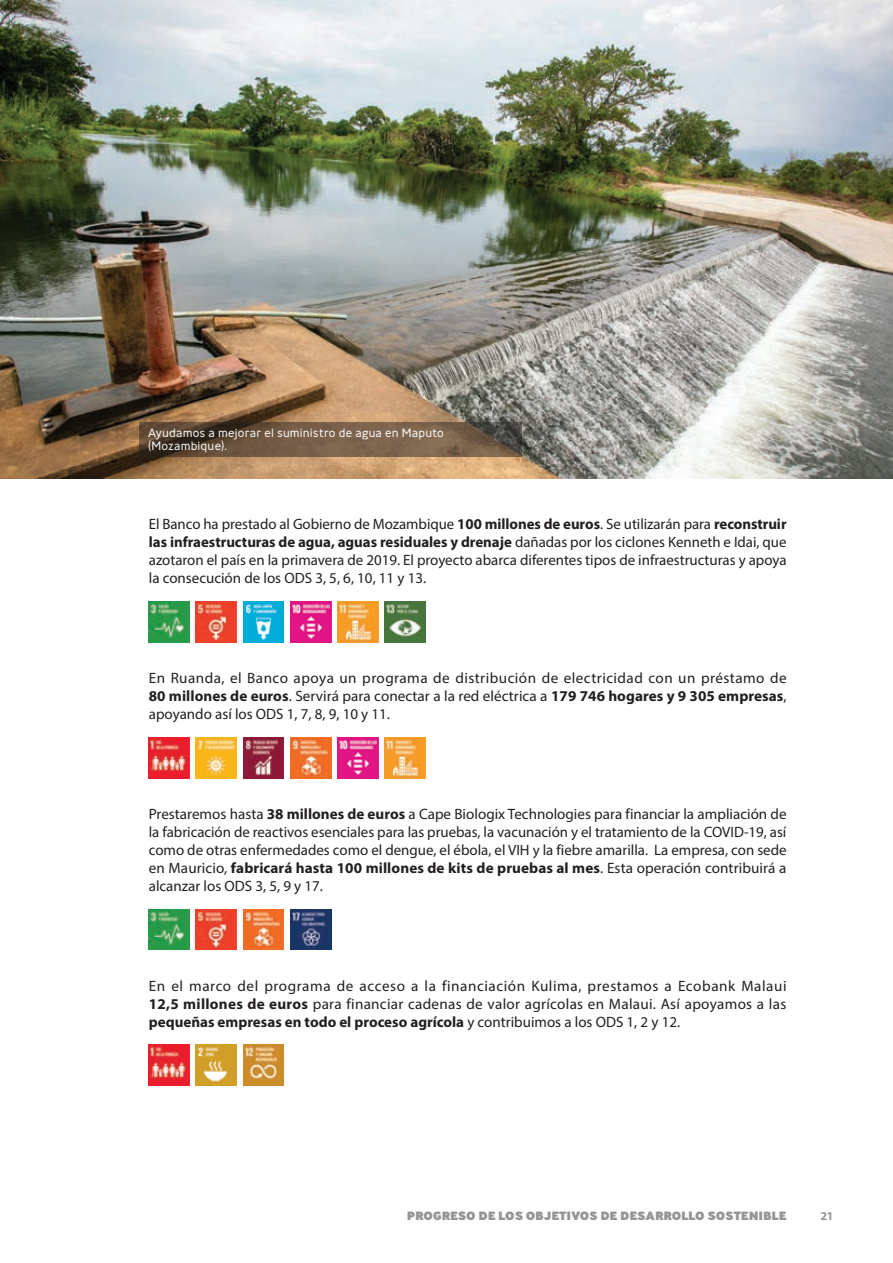
<style>
.page{position:relative;width:893px;height:1263px;background:#fff}
.page>*{position:absolute;margin:0;border:0;box-sizing:border-box;transform-origin:0 0}
._03_TXT_COURANT_EN{font:15px/18px "Myriad Pro";color:#231f20;text-align:justify}
._03_legende_photo{font:300 12px/13.5px "Ministry";letter-spacing:.015em;color:#fff}
.t1{font:800 12px "Ministry";letter-spacing:-.01em;color:#939598;scale:1.09 1}
.t2{font:700 12px "Myriad Pro";color:#939598}
.s1{font-weight:700}
</style>
<div class="page">
<img style="left:149px;top:601px;width:41px;height:41px">
<img style="left:196px;top:601px;width:41px;height:41px">
<img style="left:243px;top:601px;width:41px;height:41px">
<img style="left:290px;top:601px;width:41px;height:41px">
<img style="left:337px;top:601px;width:41px;height:41px">
<img style="left:385px;top:601px;width:40px;height:41px">
<img style="left:149px;top:737px;width:41px;height:41px">
<img style="left:196px;top:737px;width:41px;height:41px">
<img style="left:243px;top:737px;width:41px;height:41px">
<img style="left:290px;top:737px;width:41px;height:41px">
<img style="left:337px;top:737px;width:41px;height:41px">
<img style="left:385px;top:737px;width:40px;height:41px">
<img style="left:149px;top:909px;width:41px;height:41px">
<img style="left:196px;top:909px;width:41px;height:41px">
<img style="left:243px;top:909px;width:41px;height:41px">
<img style="left:290px;top:909px;width:41px;height:41px">
<img style="left:149px;top:1045px;width:41px;height:41px">
<img style="left:196px;top:1045px;width:41px;height:41px">
<img style="left:243px;top:1045px;width:41px;height:41px">
<img style="left:0;top:0;width:893px;height:478px">
<svg style="left:140px;top:422px;width:382px;height:34px;background:#685340"></svg>
<p class="_03_legende_photo" style="left:148px;top:426px;width:297px">Ayudamos a mejorar el suministro de agua en Maputo (Mozambique).</p>
<p class="_03_TXT_COURANT_EN" style="left:149px;top:515px;width:639px">El Banco ha prestado al Gobierno de Mozambique <span class="s1">100 millones de euros</span>. Se utilizarán para <span class="s1">reconstruir las infraestructuras de agua, aguas residuales y drenaje</span> dañadas por los ciclones Kenneth e Idai, que azotaron el país en la primavera de 2019. El proyecto abarca diferentes tipos de infraestructuras y apoya la consecución de los ODS 3, 5, 6, 10, 11 y 13.</p>
<p class="_03_TXT_COURANT_EN" style="left:149px;top:669px;width:639px">En Ruanda, el Banco apoya un programa de distribución de electricidad con un préstamo de <span class="s1">80 millones de euros</span>. Servirá para conectar a la red eléctrica a <span class="s1">179 746 hogares y 9 305 empresas</span>, apoyando así los ODS 1, 7, 8, 9, 10 y 11.</p>
<p class="_03_TXT_COURANT_EN" style="left:149px;top:805px;width:639px">Prestaremos hasta <span class="s1">38 millones de euros</span> a Cape Biologix Technologies para financiar la ampliación de la fabricación de reactivos esenciales para las pruebas, la vacunación y el tratamiento de la COVID-19, así como de otras enfermedades como el dengue, el ébola, el VIH y la fiebre amarilla. La empresa, con sede en Mauricio, <span class="s1">fabricará hasta 100 millones de kits de pruebas al mes</span>. Esta operación contribuirá a alcanzar los ODS 3, 5, 9 y 17.</p>
<p class="_03_TXT_COURANT_EN" style="left:149px;top:976px;width:639px">En el marco del programa de acceso a la financiación Kulima, prestamos a Ecobank Malaui <span class="s1">12,5 millones de euros</span> para financiar cadenas de valor agrícolas en Malaui. Así apoyamos a las <span class="s1">pequeñas empresas en todo el proceso agrícola</span> y contribuimos a los ODS 1, 2 y 12.</p>
<p class="t1" style="left:407px;top:1208px;width:350px">PROGRESO DE LOS OBJETIVOS DE DESARROLLO SOSTENIBLE</p>
<p class="t2" style="left:821px;top:1208px;width:14px">21</p>
</div>
